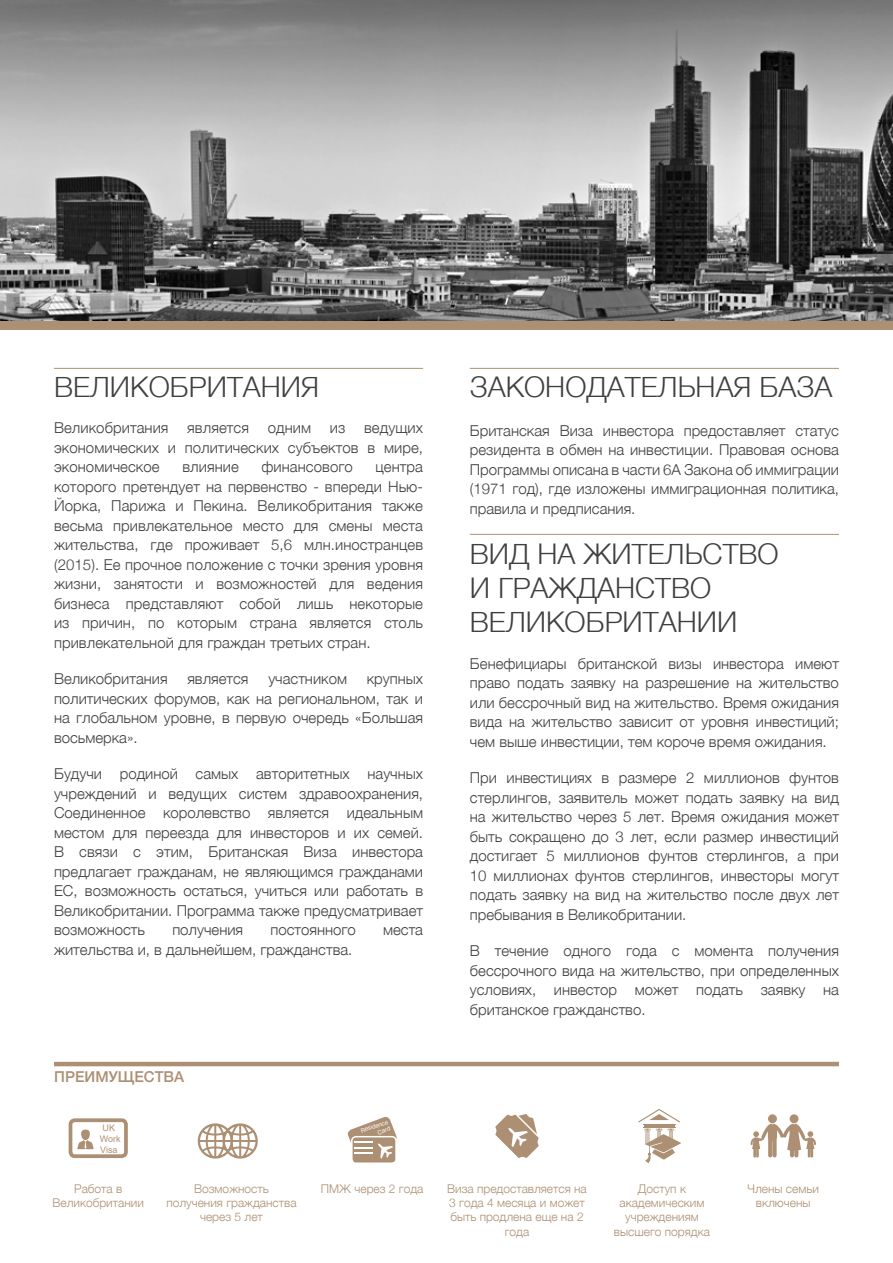
<style>
.page{position:relative;width:893px;height:1263px;background:#fff}
.page>*{position:absolute;margin:0;border:0;box-sizing:border-box;transform-origin:0 0}
.t1{font:300 28.5px/33.8px "Helvetica";color:#404040}
.t2{font:300 15px/19.5px "Helvetica Neue";color:#404040;text-align:justify}
.t3{font:500 15px "Helvetica Neue";color:#ad9073}
.t4{font:300 12px/14.4px "Helvetica Neue";color:#ad9073;text-align:center}
.t5{font:9px "Arial";color:#ad8f73}
.t6{font:6px/7.2px "Helvetica Neue";color:#fff;text-align:right}
</style>
<div class="page">
<div style="left:0;top:316px;width:893px;height:14px;background:#ad9073"></div>
<hr style="left:54px;top:368px;width:369px;height:1px;background:#ad9073">
<hr style="left:470px;top:368px;width:369px;height:1px;background:#ad9073">
<hr style="left:54px;top:1062px;width:785px;height:4px;background:#ad9073">
<img style="left:0;top:0;width:893px;height:320px">
<svg style="left:495px;top:1114px;width:44px;height:44px"></svg>
<div style="left:768px;top:1114px;width:9px;height:9px;background:#ad9073;border-radius:50%"></div>
<div style="left:790px;top:1114px;width:8px;height:9px;background:#ad9073;border-radius:50%"></div>
<svg style="left:751px;top:1123px;width:65px;height:34px"></svg>
<svg style="left:77px;top:1140px;width:17px;height:9px"></svg>
<div style="left:81px;top:1129px;width:9px;height:11px;background:#ad9073;border-radius:4px"></div>
<div style="left:69px;top:1118px;width:59px;height:40px;border:4px solid #ad9073;border-radius:4px"></div>
<svg style="left:638px;top:1109px;width:42px;height:13px"></svg>
<hr style="left:643px;top:1124px;width:32px;height:1px;background:#ad9073">
<hr style="left:643px;top:1127px;width:32px;height:1px;background:#ad9073">
<hr style="left:644px;top:1125px;width:30px;height:2px;background:#ad9073">
<svg style="left:644px;top:1128px;width:37px;height:35px"></svg>
<div style="left:352px;top:1137px;width:44px;height:26px;background:#ad9073;border-radius:4px"></div>
<div style="left:351px;top:1136px;width:46px;height:28px;border:2px solid #fff;border-radius:4px"></div>
<svg style="left:347px;top:1117px;width:50px;height:42px"></svg>
<hr style="left:470px;top:534px;width:369px;height:1px;background:#ad9073">
<svg style="left:198px;top:1123px;width:60px;height:35px"></svg>
<p class="t1" style="left:54px;top:368px;width:267px">ВЕЛИКОБРИТАНИЯ</p>
<p class="t2" style="left:54px;top:417px;width:371px">Великобритания является одним из ведущих экономических и политических субъектов в мире, экономическое</p>
<p class="t2" style="left:182px;top:456px;width:58px">влияние</p>
<p class="t2" style="left:261px;top:456px;width:93px">финансового</p>
<p class="t2" style="left:54px;top:456px;width:371px;text-indent:322px">центра которого претендует на первенство - впереди Нью-Йорка, Парижа и Пекина. Великобритания также весьма привлекательное место для смены места жительства, где проживает 5,6 млн.иностранцев (2015). Ее прочное положение с точки зрения уровня жизни, занятости и возможностей для ведения бизнеса представляют собой лишь некоторые из причин, по которым страна является столь привлекательной для граждан третьих стран.</p>
<p class="t2" style="left:54px;top:668px;width:115px">Великобритания</p>
<p class="t2" style="left:187px;top:668px;width:63px">является</p>
<p class="t2" style="left:268px;top:668px;width:80px">участником</p>
<p class="t2" style="left:54px;top:668px;width:371px;text-indent:313px">крупных политических форумов, как на региональном, так и на глобальном уровне, в первую очередь «Большая восьмерка».</p>
<p class="t2" style="left:54px;top:763px;width:371px">Будучи родиной самых авторитетных научных учреждений и ведущих систем здравоохранения, Соединенное королевство является идеальным местом для переезда для инвесторов и их семей.<br>В связи с этим, Британская Виза инвестора предлагает гражданам, не являющимся гражданами ЕС, возможность остаться, учиться или работать в Великобритании. Программа также предусматривает возможность</p>
<p class="t2" style="left:172px;top:919px;width:72px">получения</p>
<p class="t2" style="left:270px;top:919px;width:87px">постоянного</p>
<p class="t2" style="left:383px;top:919px;width:42px">места</p>
<p class="t2" style="left:54px;top:939px;width:300px">жительства и, в дальнейшем, гражданства.</p>
<p class="t3" style="left:54px;top:1065px;width:131px">ПРЕИМУЩЕСТВА</p>
<p class="t5" style="left:103px;top:1122px;width:14px">UK</p>
<p class="t5" style="left:100px;top:1132px;width:22px">Work</p>
<p class="t5" style="left:100px;top:1143px;width:19px">Visa</p>
<p class="t6" style="left:360px;top:1127px;width:30px;rotate:-19deg">Residence<br>Card</p>
<p class="t1" style="left:470px;top:368px;width:364px">ЗАКОНОДАТЕЛЬНАЯ БАЗА</p>
<p class="t2" style="left:470px;top:419px;width:371px">Британская Виза инвестора предоставляет статус резидента в обмен на инвестиции. Правовая основа Программы описана в части 6A Закона об иммиграции (1971 год), где изложены иммиграционная политика, правила и предписания.</p>
<p class="t1" style="left:470px;top:535px;width:310px">ВИД НА ЖИТЕЛЬСТВО<br>И ГРАЖДАНСТВО<br>ВЕЛИКОБРИТАНИИ</p>
<p class="t2" style="left:470px;top:652px;width:371px">Бенефициары британской визы инвестора имеют право подать заявку на разрешение на жительство или бессрочный вид на жительство. Время ожидания вида на жительство зависит от уровня инвестиций; чем выше инвестиции, тем короче время ожидания.</p>
<p class="t2" style="left:470px;top:767px;width:371px">При инвестициях в размере 2 миллионов фунтов стерлингов, заявитель может подать заявку на вид на жительство через 5 лет. Время ожидания может быть сокращено до 3 лет, если размер инвестиций достигает 5 миллионов фунтов стерлингов, а при 10 миллионах фунтов стерлингов, инвесторы могут подать заявку на вид на жительство после двух лет пребывания в Великобритании.</p>
<p class="t2" style="left:470px;top:940px;width:371px">В течение одного года с момента получения бессрочного вида на жительство, при определенных условиях, инвестор может подать заявку на британское гражданство.</p>
<p class="t4" style="left:53px;top:1180px;width:93px">Работа в<br>Великобритании</p>
<p class="t4" style="left:447px;top:1180px;width:141px">Виза предоставляется на<br>3 года 4 месяца и может быть продлена еще на 2 года</p>
<p class="t4" style="left:166px;top:1180px;width:132px">Возможность получения гражданства через 5 лет</p>
<p class="t4" style="left:614px;top:1180px;width:97px">Доступ к академическим учреждениям высшего порядка</p>
<p class="t4" style="left:748px;top:1180px;width:73px">Члены семьи</p>
<p class="t4" style="left:321px;top:1180px;width:104px">ПМЖ через 2 года</p>
<p class="t4" style="left:756px;top:1195px;width:56px">включены</p>
</div>
